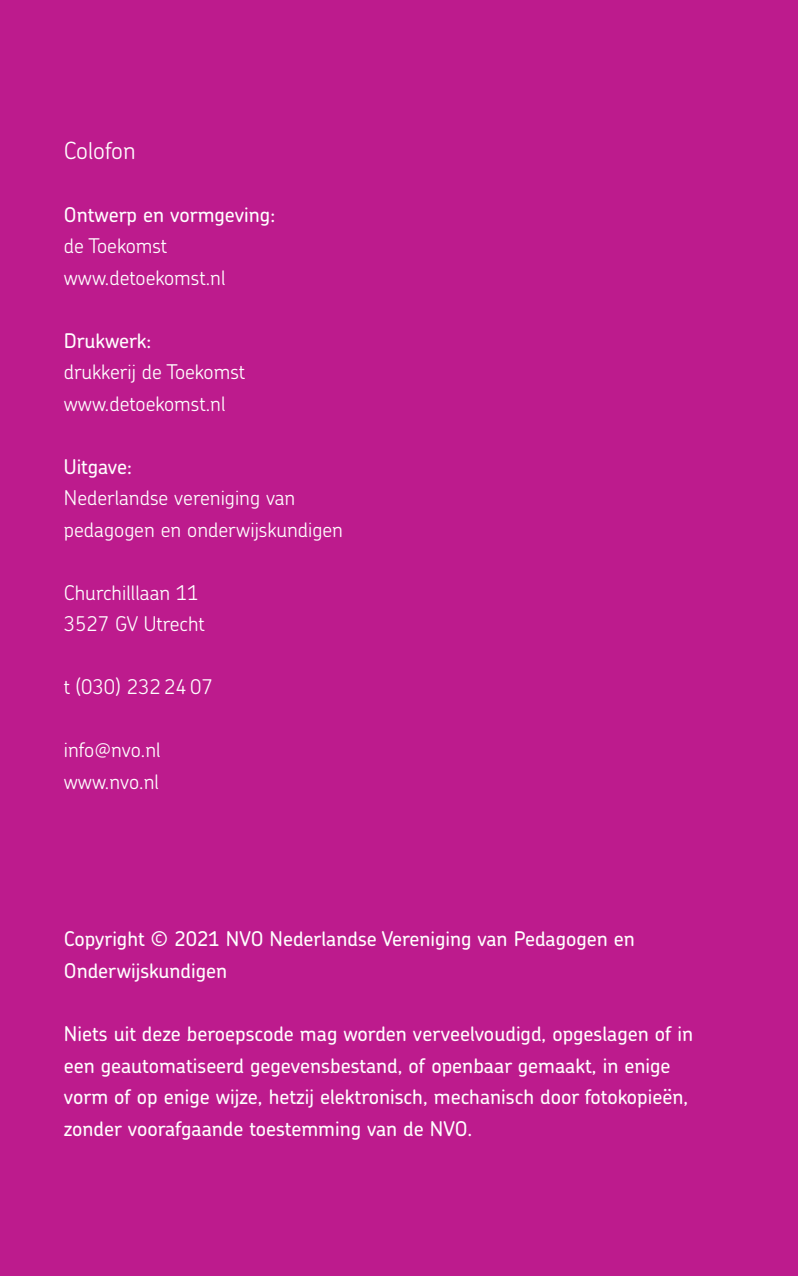
<style>
.page{position:relative;width:798px;height:1276px;background:#fff}
.page>*{position:absolute;margin:0;border:0;box-sizing:border-box;transform-origin:0 0}
.t1{font:300 23.62px "Chevin";letter-spacing:-.005em;color:#fff}
.body{font:500 20.25px/31.5px "Chevin";color:#fff}
.body-2{font:300 20.25px/31.5px "Chevin";color:#fff}
</style>
<div class="page">
<div style="left:0;top:0;width:797px;height:1276px;background:#bd1b8d"></div>
<p class="t1" style="left:64px;top:135px;width:73px">Colofon</p>
<p class="body" style="left:64px;top:198px;width:213px">Ontwerp en vormgeving:</p>
<p class="body-2" style="left:64px;top:230px;width:105px">de Toekomst</p>
<p class="body-2" style="left:64px;top:261px;width:163px">www.detoekomst.nl</p>
<p class="body" style="left:64px;top:324px;width:89px">Drukwerk:</p>
<p class="body-2" style="left:64px;top:356px;width:183px">drukkerij de Toekomst</p>
<p class="body-2" style="left:64px;top:387px;width:163px">www.detoekomst.nl</p>
<p class="body" style="left:64px;top:450px;width:70px">Uitgave:</p>
<p class="body-2" style="left:64px;top:482px;width:280px">Nederlandse vereniging van pedagogen en onderwijskundigen</p>
<p class="body-2" style="left:64px;top:576px;width:136px">Churchilllaan 11</p>
<p class="body-2" style="left:64px;top:608px;width:142px">3527 GV Utrecht</p>
<p class="body-2" style="left:64px;top:671px;width:150px">t (030) 232 24 07</p>
<p class="body-2" style="left:64px;top:734px;width:98px">info@nvo.nl www.nvo.nl</p>
<p class="body" style="left:64px;top:923px;width:572px">Copyright © 2021 NVO Nederlandse Vereniging van Pedagogen en<br>Onderwijskundigen</p>
<p class="body" style="left:64px;top:1017px;width:630px">Niets uit deze beroepscode mag worden verveelvoudigd, opgeslagen of in een geautomatiseerd gegevensbestand, of openbaar gemaakt, in enige vorm of op enige wijze, hetzij elektronisch, mechanisch door fotokopieën, zonder voorafgaande toestemming van de NVO.</p>
</div>
